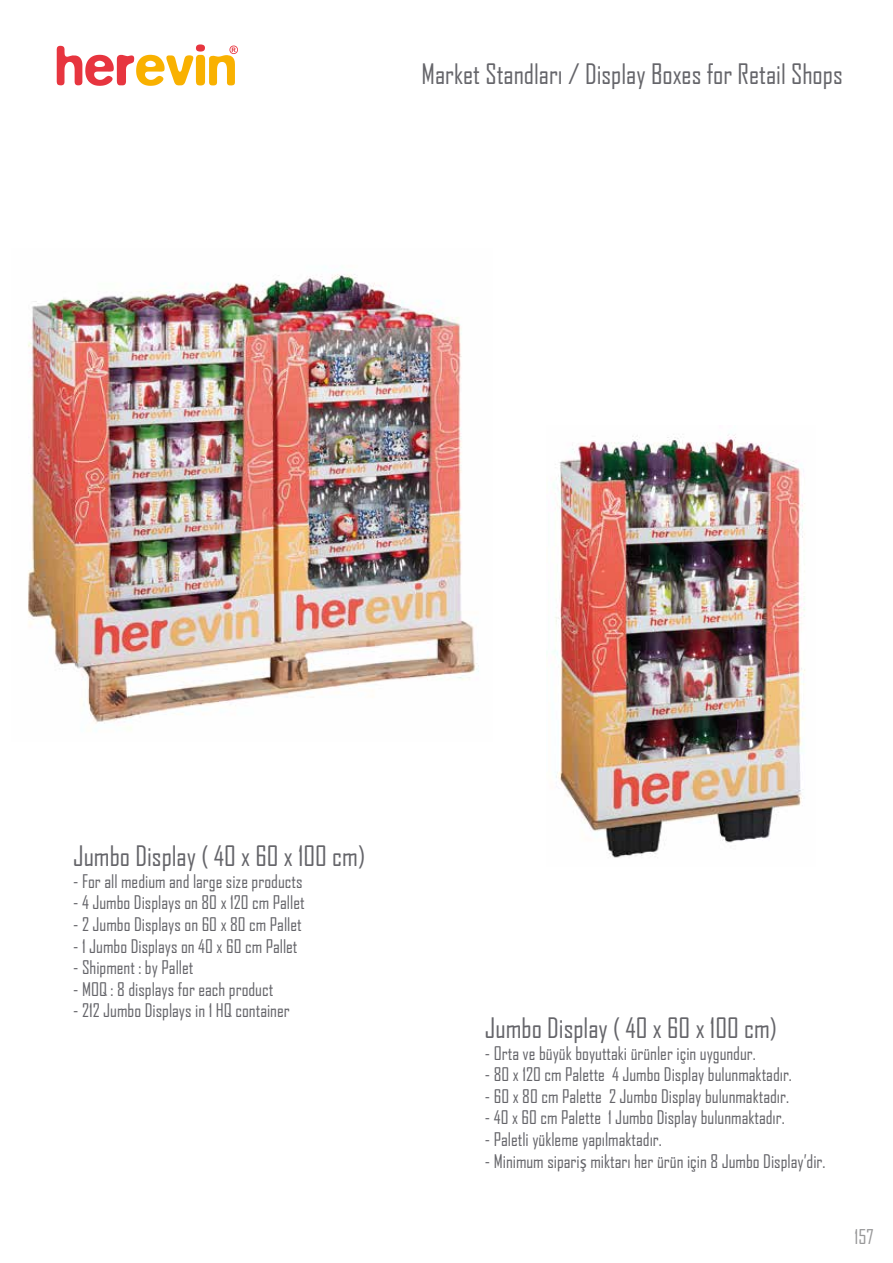
<style>
.page{position:relative;width:893px;height:1263px;background:#fff}
.page>*{position:absolute;margin:0;border:0;box-sizing:border-box;transform-origin:0 0}
.t1{font:27px "Agency FB";color:#65656a}
.t2{font:19.5px "Agency FB";color:#989899}
.t3{font:18px "Agency FB";color:#65656a}
.s1{font-family:"Myriad Pro"}
</style>
<div class="page">
<img style="left:28px;top:274px;width:451px;height:456px">
<img style="left:552px;top:434px;width:253px;height:424px">
<svg style="left:57px;top:44px;width:181px;height:42px"></svg>
<h1 class="t1" style="left:422px;top:57px;width:423px">Market Standları / Display Boxes for Retail Shops</h1>
<h1 class="t1" style="left:73px;top:839px;width:293px">Jumbo Display ( 40 x 60 x 100 cm)</h1>
<p class="t3" style="left:73px;top:870px;width:231px">- For all medium and large size products</p>
<p class="t3" style="left:73px;top:891px;width:233px">- 4 Jumbo Displays on 80 x 120 cm Pallet</p>
<p class="t3" style="left:73px;top:913px;width:230px">- 2 Jumbo Displays on 60 x 80 cm Pallet</p>
<p class="t3" style="left:73px;top:935px;width:226px">- 1 Jumbo Displays on 40 x 60 cm Pallet</p>
<p class="t3" style="left:73px;top:956px;width:122px">- Shipment : by Pallet</p>
<p class="t3" style="left:73px;top:978px;width:202px">- MOQ : 8 displays for each product</p>
<p class="t3" style="left:73px;top:999px;width:218px">- 212 Jumbo Displays in 1 HQ container</p>
<h1 class="t1" style="left:485px;top:1011px;width:293px">Jumbo Display ( 40 x 60 x 100 cm)</h1>
<p class="t3" style="left:485px;top:1042px;width:272px">- Orta ve büyük boyuttaki ürünler için uygundur.</p>
<p class="t3" style="left:485px;top:1063px;width:308px">- 80 x 120 cm Palette 4 Jumbo Display bulunmaktadır.</p>
<p class="t3" style="left:485px;top:1085px;width:306px">- 60 x 80 cm Palette 2 Jumbo Display bulunmaktadır.</p>
<p class="t3" style="left:485px;top:1107px;width:301px">- 40 x 60 cm Palette 1 Jumbo Display bulunmaktadır.</p>
<p class="t3" style="left:485px;top:1128px;width:178px">- Paletli yükleme yapılmaktadır.</p>
<p class="t3" style="left:485px;top:1150px;width:342px">- Minimum sipari<span class="s1">ş</span> miktarı her ürün için 8 Jumbo Display’dir.</p>
<p class="t2" style="left:855px;top:1225px;width:21px">157</p>
</div>
